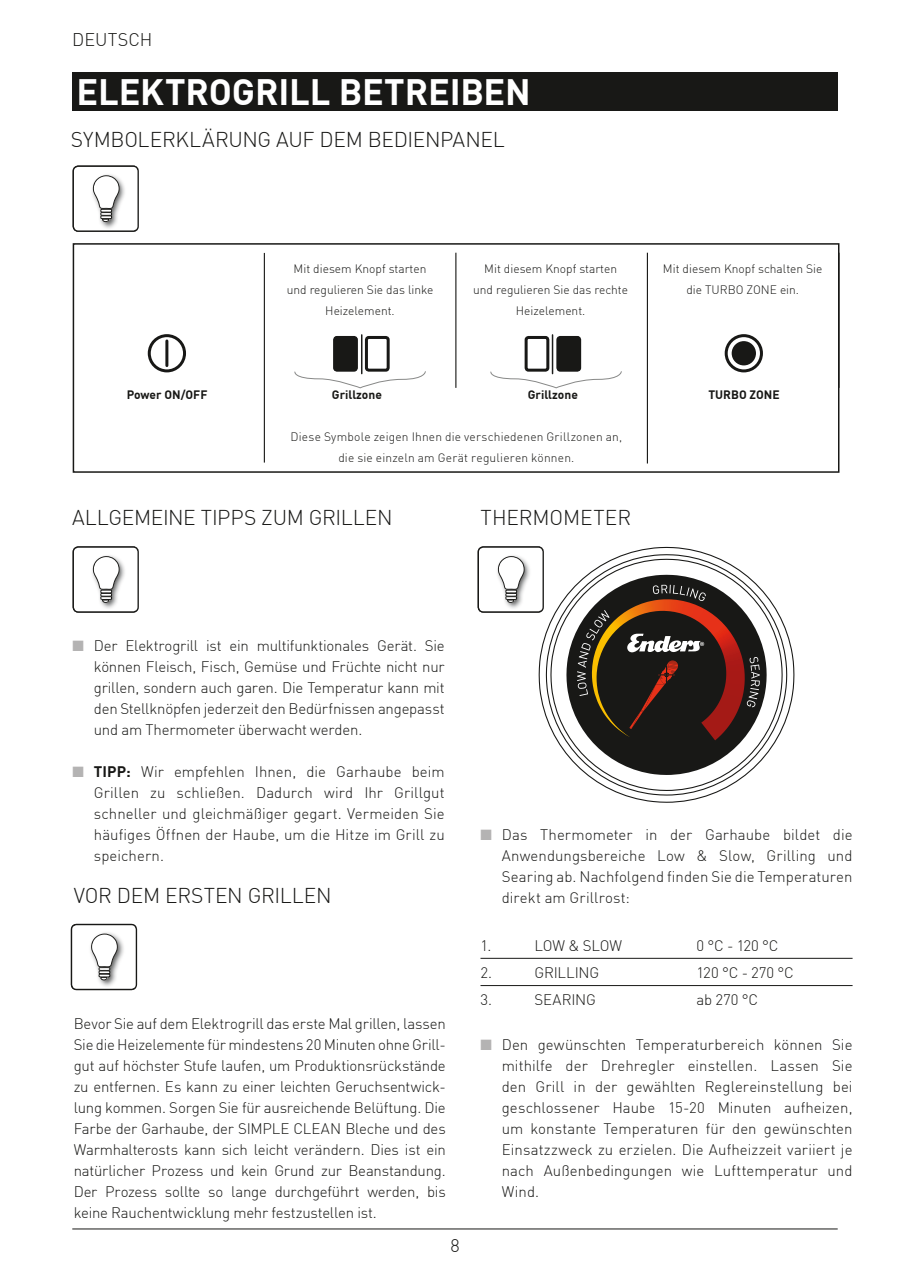
<style>
.page{position:relative;width:910px;height:1280px;background:#fff}
.page>*{position:absolute;margin:0;border:0;box-sizing:border-box;transform-origin:0 0}
.t1{font:700 36px "DIN Offc";letter-spacing:-.005em;color:#fff}
.FLIESSTEXT{font:300 21px "DIN Offc";letter-spacing:-.01em;color:#181816}
.t2{font:300 18px "DIN Offc";letter-spacing:.005em;color:#181816}
.t3{font:300 15px/21px "DIN Offc";color:#181816;text-align:justify}
.FLIESSTEXT-2{font:300 12px/21px "DIN Offc";color:#181816;text-align:center}
.FLIESSTEXT-3{font:700 12px "DIN Offc";color:#181816}
.s1{font-weight:700}
</style>
<div class="page">
<svg style="left:89px;top:1229px;width:17px;height:1px"></svg>
<hr style="left:72px;top:1228px;width:766px;height:1px;background:#181816">
<div style="left:72px;top:72px;width:766px;height:39px;background:#181816"></div>
<svg style="left:538px;top:546px;width:257px;height:257px"></svg>
<svg style="left:566px;top:575px;width:201px;height:200px"></svg>
<hr style="left:480px;top:985px;width:373px;height:1px;background:#181816">
<hr style="left:480px;top:958px;width:373px;height:1px;background:#181816">
<svg style="left:73px;top:166px;width:66px;height:66px"></svg>
<svg style="left:73px;top:546px;width:66px;height:67px"></svg>
<svg style="left:478px;top:546px;width:66px;height:67px"></svg>
<svg style="left:71px;top:924px;width:66px;height:66px"></svg>
<div style="left:73px;top:243px;width:766px;height:230px;border:2px solid #181816"></div>
<svg style="left:294px;top:371px;width:132px;height:18px"></svg>
<div style="left:333px;top:336px;width:25px;height:36px;border:3px solid #181816;border-radius:2px"></div>
<div style="left:365px;top:336px;width:25px;height:36px;border:3px solid #181816;border-radius:2px"></div>
<div style="left:335px;top:337px;width:22px;height:33px;background:#181816;border-radius:2px"></div>
<div style="left:334px;top:336px;width:23px;height:35px;border:2px solid #181816;border-radius:2px"></div>
<hr style="left:361px;top:335px;width:1px;height:39px;background:#1d1e1c">
<hr style="left:264px;top:253px;width:1px;height:210px;background:#181816">
<hr style="left:647px;top:253px;width:1px;height:210px;background:#181816">
<svg style="left:490px;top:371px;width:132px;height:18px"></svg>
<div style="left:556px;top:336px;width:25px;height:36px;border:3px solid #181816;border-radius:2px"></div>
<div style="left:525px;top:336px;width:24px;height:36px;border:3px solid #181816;border-radius:2px"></div>
<div style="left:558px;top:337px;width:22px;height:33px;background:#181816;border-radius:2px"></div>
<div style="left:557px;top:336px;width:23px;height:35px;border:2px solid #181816;border-radius:2px"></div>
<hr style="left:552px;top:335px;width:1px;height:39px;background:#1d1e1c">
<div style="left:148px;top:334px;width:38px;height:38px;border:3px solid #181816;border-radius:50%"></div>
<hr style="left:165px;top:341px;width:3px;height:25px;background:#181816">
<hr style="left:455px;top:253px;width:1px;height:135px;background:#181816">
<hr style="left:838px;top:253px;width:1px;height:135px;background:#181816">
<div style="left:725px;top:334px;width:38px;height:38px;border:3px solid #181816;border-radius:50%"></div>
<svg style="left:732px;top:341px;width:24px;height:24px"></svg>
<p class="t2" style="left:72px;top:29px;width:82px">DEUTSCH</p>
<p class="t1" style="left:77px;top:68px;width:456px">ELEKTROGRILL BETREIBEN</p>
<p class="FLIESSTEXT" style="left:71px;top:126px;width:435px">SYMBOLERKLÄRUNG AUF DEM BEDIENPANEL</p>
<p class="FLIESSTEXT-2" style="left:287px;top:258px;width:148px">Mit diesem Knopf starten und regulieren Sie das linke<br>Heizelement.</p>
<p class="FLIESSTEXT-2" style="left:473px;top:258px;width:156px">Mit diesem Knopf starten und regulieren Sie das rechte<br>Heizelement.</p>
<p class="FLIESSTEXT-2" style="left:663px;top:258px;width:161px">Mit diesem Knopf schalten Sie die TURBO ZONE ein.</p>
<p class="FLIESSTEXT-3" style="left:127px;top:386px;width:82px">Power ON/OFF</p>
<p class="FLIESSTEXT-3" style="left:708px;top:386px;width:73px">TURBO ZONE</p>
<p class="FLIESSTEXT-3" style="left:332px;top:386px;width:52px">Grillzone</p>
<p class="FLIESSTEXT-3" style="left:528px;top:386px;width:52px">Grillzone</p>
<p class="FLIESSTEXT-2" style="left:290px;top:426px;width:333px">Diese Symbole zeigen Ihnen die verschiedenen Grillzonen an,</p>
<p class="FLIESSTEXT-2" style="left:338px;top:447px;width:238px">die sie einzeln am Gerät regulieren können.</p>
<p class="FLIESSTEXT" style="left:72px;top:504px;width:322px">ALLGEMEINE TIPPS ZUM GRILLEN</p>
<p class="FLIESSTEXT" style="left:480px;top:504px;width:152px">THERMOMETER</p>
<p class="t3" style="left:94px;top:634px;width:352px">Der Elektrogrill ist ein multifunktionales Gerät. Sie können Fleisch, Fisch, Gemüse und Früchte nicht nur grillen, sondern auch garen. Die Temperatur kann mit den Stellknöpfen jederzeit den Bedürfnissen angepasst und am Thermometer überwacht werden.</p>
<p class="t3" style="left:94px;top:760px;width:352px"><span class="s1">TIPP:</span> Wir empfehlen Ihnen, die Garhaube beim Grillen zu schließen. Dadurch wird Ihr Grillgut schneller und gleichmäßiger gegart. Vermeiden Sie häufiges Öffnen der Haube, um die Hitze im Grill zu speichern.</p>
<p class="FLIESSTEXT" style="left:74px;top:882px;width:259px">VOR DEM ERSTEN GRILLEN</p>
<p class="t3" style="left:74px;top:1012px;width:374px">Bevor Sie auf dem Elektrogrill das erste Mal grillen, lassen Sie die Heizelemente für mindestens 20 Minuten ohne Grill&shy;gut auf höchster Stufe laufen, um Produktionsrückstände zu entfernen. Es kann zu einer leichten Geruchsentwick&shy;lung kommen. Sorgen Sie für ausreichende Belüftung. Die Farbe der Garhaube, der SIMPLE CLEAN Bleche und des Warmhalterosts kann sich leicht verändern. Dies ist ein natürlicher Prozess und kein Grund zur Beanstandung.<br>Der Prozess sollte so lange durchgeführt werden, bis keine Rauchentwicklung mehr festzustellen ist.</p>
<p class="t2" style="left:451px;top:1234px;width:11px">8</p>
<p class="t3" style="left:502px;top:823px;width:352px">Das Thermometer in der Garhaube bildet die Anwendungsbereiche Low &amp; Slow, Grilling und Searing ab. Nachfolgend finden Sie die Temperaturen direkt am Grillrost:</p>
<p class="t3" style="left:480px;top:934px;width:12px">1.</p>
<p class="t3" style="left:534px;top:934px;width:89px">LOW &amp; SLOW</p>
<p class="t3" style="left:696px;top:934px;width:84px">0 °C - 120 °C</p>
<p class="t3" style="left:480px;top:961px;width:13px">2.</p>
<p class="t3" style="left:534px;top:961px;width:66px">GRILLING</p>
<p class="t3" style="left:696px;top:961px;width:99px">120 °C - 270 °C</p>
<p class="t3" style="left:480px;top:988px;width:13px">3.</p>
<p class="t3" style="left:534px;top:988px;width:63px">SEARING</p>
<p class="t3" style="left:696px;top:988px;width:63px">ab 270 °C</p>
<p class="t3" style="left:502px;top:1033px;width:352px">Den gewünschten Temperaturbereich können Sie mithilfe der Drehregler einstellen. Lassen Sie den Grill in der gewählten Reglereinstellung bei geschlossener Haube 15-20 Minuten aufheizen, um konstante Temperaturen für den gewünschten Einsatzzweck zu erzielen. Die Aufheizzeit variiert je nach Außenbedingungen wie Lufttemperatur und Wind.</p>
</div>
